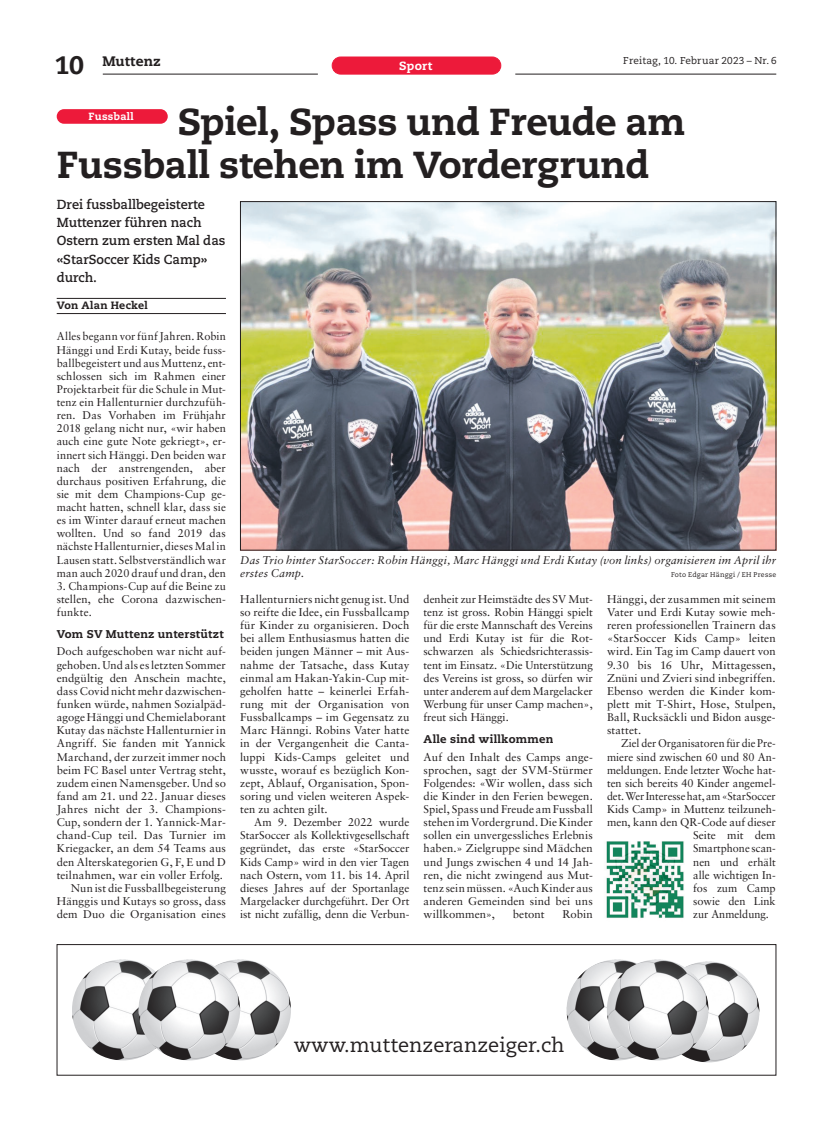
<style>
.page{position:relative;width:833px;height:1134px;background:#fff}
.page>*{position:absolute;margin:0;border:0;box-sizing:border-box;transform-origin:0 0}
.t1{font:800 37.5px/42.5px "Caecilia";letter-spacing:-.015em;color:#231f20}
.t2{font:20px "Caecilia LT Pro 55 Roman";color:#231f20}
.t3{font:800 13.75px "Caecilia";letter-spacing:.01em;color:#231f20}
.t4{font:700 13.12px/18.1px "Caecilia";color:#231f20}
.t5{font:800 11.88px "Caecilia";letter-spacing:.015em;color:#fff}
.t6{font:11.25px/13.1px "Sabon";letter-spacing:.005em;color:#231f20;text-align:justify}
.t7{font:italic 11.25px/13.1px "Sabon";letter-spacing:.02em;color:#231f20}
.t8{font:11.25px "Sabon";letter-spacing:.005em;color:#231f20;scale:.95 1}
.t9{font:800 11.25px "Caecilia";letter-spacing:.02em;color:#231f20}
.t10{font:11.25px "Sabon";letter-spacing:.005em;color:#231f20;scale:.96 1}
.t11{font:800 10.62px "Caecilia";letter-spacing:.02em;color:#231f20}
.t12{font:800 10.38px "Caecilia";letter-spacing:.03em;color:#fff}
.t13{font:10px "Caecilia";letter-spacing:.015em;color:#231f20}
.t14{font:6.88px "Caecilia";letter-spacing:.04em;color:#231f20}
.s1{font-size:25.25px}
</style>
<div class="page">
<hr style="left:57px;top:298px;width:169px;height:1px;background:#231f20">
<hr style="left:57px;top:313px;width:169px;height:1px;background:#231f20">
<div style="left:57px;top:109px;width:111px;height:15px;background:#ed1a3a;border-radius:7px"></div>
<img style="left:242px;top:203px;width:532px;height:345px">
<img style="left:606px;top:841px;width:78px;height:77px">
<div style="left:57px;top:944px;width:719px;height:131px;border:1px solid #231f20"></div>
<img style="left:657px;top:961px;width:102px;height:101px;border-radius:51px">
<img style="left:566px;top:959px;width:102px;height:101px;border-radius:51px">
<img style="left:189px;top:959px;width:102px;height:101px;border-radius:51px">
<img style="left:72px;top:959px;width:102px;height:101px;border-radius:51px">
<img style="left:607px;top:959px;width:101px;height:101px;border-radius:51px">
<img style="left:138px;top:959px;width:102px;height:101px;border-radius:51px">
<hr style="left:103px;top:74px;width:215px;height:1px;background:#231f20">
<hr style="left:515px;top:74px;width:261px;height:1px;background:#231f20">
<div style="left:332px;top:57px;width:169px;height:17px;background:#ed1a3a;border-radius:9px"></div>
<div style="left:332px;top:57px;width:169px;height:17px;border:1px solid #ed1a3a;border-radius:9px"></div>
<p class="t3" style="left:55px;top:53px;width:107px"><span class="s1">10</span> Muttenz</p>
<p class="t13" style="left:623px;top:54px;width:155px">Freitag, 10. Februar 2023 – Nr. 6</p>
<p class="t5" style="left:399px;top:58px;width:34px">Sport</p>
<h1 class="t1" style="left:57px;top:101px;width:630px;text-indent:121px">Spiel, Spass und Freude am<br>Fussball stehen im Vordergrund</h1>
<p class="t4" style="left:57px;top:196px;width:170px">Drei fussballbegeisterte<br>Muttenzer führen nach<br>Ostern zum ersten Mal das «StarSoccer Kids Camp» durch.</p>
<p class="t11" style="left:57px;top:299px;width:93px">Von Alan Heckel</p>
<p class="t6" style="left:57px;top:330px;width:171px">Alles begann vor fünf Jahren. Robin Hänggi und Erdi Kutay, beide fuss&shy;ballbegeistert und aus Muttenz, ent&shy;schlossen sich im Rahmen einer Projektarbeit für die Schule in Mut&shy;tenz ein Hallenturnier durchzufüh&shy;ren. Das Vorhaben im Frühjahr 2018 gelang nicht nur, «wir haben auch eine gute Note gekriegt», er&shy;innert sich Hänggi. Den beiden war nach der anstrengenden, aber durchaus positiven Erfahrung, die sie mit dem Champions-Cup ge&shy;macht hatten, schnell klar, dass sie es im Winter darauf erneut machen wollten. Und so fand 2019 das nächste Hallenturnier, dieses Mal in Lausen statt. Selbstverständlich war man auch 2020 drauf und dran, den</p>
<p class="t6" style="left:57px;top:579px;width:171px">3. Champions-Cup auf die Beine zu stellen, ehe Corona dazwischen&shy;funkte.</p>
<p class="t9" style="left:57px;top:627px;width:168px">Vom SV Muttenz unterstützt</p>
<p class="t6" style="left:57px;top:645px;width:171px;text-align:right">Doch aufgeschoben war nicht auf&shy;gehoben. Und als es letzten Sommer endgültig den Anschein machte, dass Covid nicht mehr dazwischen&shy;funken würde, nahmen Sozialpäd&shy;agoge Hänggi und Chemielaborant<br>Kutay das nächste Hallenturnier in<br>Angriff. Sie fanden mit Yannick<br>Marchand, der zurzeit immer noch beim FC Basel unter Vertrag steht, zudem einen Namensgeber. Und so fand am 21. und 22. Januar dieses<br>Jahres nicht der 3. Champions-<br>Cup, sondern der 1. Yannick-Mar&shy;chand-Cup teil. Das Turnier im<br>Kriegacker, an dem 54 Teams aus den Alterskategorien G, F, E und D teilnahmen, war ein voller Erfolg.<br>Nun ist die Fussballbegeisterung<br>Hänggis und Kutays so gross, dass dem Duo die Organisation eines</p>
<p class="t12" style="left:89px;top:110px;width:47px">Fussball</p>
<p class="t7" style="left:240px;top:553px;width:537px">Das Trio hinter StarSoccer: Robin Hänggi, Marc Hänggi und Erdi Kutay (von links) organisieren im April ihr erstes Camp.</p>
<p class="t14" style="left:671px;top:570px;width:107px">Foto Edgar Hänggi / EH Presse</p>
<p class="t6" style="left:240px;top:592px;width:171px">Hallenturniers nicht genug ist. Und so reifte die Idee, ein Fussballcamp für Kinder zu organisieren. Doch bei allem Enthusiasmus hatten die beiden jungen Männer – mit Aus&shy;nahme der Tatsache, dass Kutay einmal am Hakan-Yakin-Cup mit&shy;geholfen hatte – keinerlei Erfah&shy;rung mit der Organisation von Fussballcamps – im Gegensatz zu Marc Hänngi. Robins Vater hatte in der Vergangenheit die Canta&shy;luppi Kids-Camps geleitet und wusste, worauf es bezüglich Kon&shy;zept, Ablauf, Organisation, Spon&shy;soring und vielen weiteren Aspek&shy;ten zu achten gilt.</p>
<p class="t6" style="left:240px;top:815px;width:171px;text-indent:14px">Am 9. Dezember 2022 wurde StarSoccer als Kollektivgesellschaft gegründet, das erste «StarSoccer Kids Camp» wird in den vier Tagen nach Ostern, vom 11. bis 14. April dieses Jahres auf der Sportanlage Margelacker durchgeführt. Der Ort ist nicht zufällig, denn die Verbun-</p>
<p class="t6" style="left:423px;top:592px;width:171px">denheit zur Heimstädte des SV Mut&shy;tenz ist gross. Robin Hänggi spielt für die erste Mannschaft des Vereins und Erdi Kutay ist für die Rot&shy;schwarzen als Schiedsrichterassis&shy;tent im Einsatz. «Die Unterstützung des Vereins ist gross, so dürfen wir unter anderem auf dem Margelacker Werbung für unser Camp machen», freut sich Hänggi.</p>
<p class="t9" style="left:423px;top:732px;width:131px">Alle sind willkommen</p>
<p class="t6" style="left:423px;top:750px;width:171px">Auf den Inhalt des Camps ange&shy;sprochen, sagt der SVM-Stürmer Folgendes: «Wir wollen, dass sich die Kinder in den Ferien bewegen.<br>Spiel, Spass und Freude am Fussball stehen im Vordergrund. Die Kinder sollen ein unvergessliches Erlebnis haben.» Zielgruppe sind Mädchen und Jungs zwischen 4 und 14 Jah&shy;ren, die nicht zwingend aus Mut&shy;tenz sein müssen. «Auch Kinder aus anderen Gemeinden sind bei uns willkommen»,</p>
<p class="t6" style="left:607px;top:592px;width:170px">Hänggi, der zusammen mit seinem Vater und Erdi Kutay sowie meh&shy;reren professionellen Trainern das «StarSoccer Kids Camp» leiten wird. Ein Tag im Camp dauert von 9.30 bis 16 Uhr, Mittagessen, Znüni und Zvieri sind inbegriffen.<br>Ebenso werden die Kinder kom&shy;plett mit T-Shirt, Hose, Stulpen, Ball, Rucksäckli und Bidon ausge&shy;stattet.</p>
<p class="t8" style="left:621px;top:737px;width:164px">Ziel der Organisatoren für die Pre-</p>
<p class="t6" style="left:607px;top:750px;width:170px">miere sind zwischen 60 und 80 An-</p>
<p class="t6" style="left:607px;top:763px;width:170px">meldungen. Ende letzter Woche hat-</p>
<p class="t6" style="left:607px;top:776px;width:170px">ten sich bereits 40 Kinder angemel-</p>
<p class="t8" style="left:607px;top:789px;width:179px">det. Wer Interesse hat, am «StarSoccer</p>
<p class="t6" style="left:607px;top:802px;width:170px">Kids Camp» in Muttenz teilzuneh-</p>
<p class="t6" style="left:607px;top:815px;width:170px">men, kann den QR-Code auf dieser</p>
<p class="t6" style="left:693px;top:829px;width:84px">Seite mit dem</p>
<p class="t10" style="left:693px;top:842px;width:87px">Smartphone scan-</p>
<p class="t6" style="left:693px;top:855px;width:84px">nen und erhält</p>
<p class="t6" style="left:693px;top:868px;width:84px">alle wichtigen In-</p>
<p class="t6" style="left:693px;top:881px;width:84px">fos zum Camp</p>
<p class="t6" style="left:693px;top:894px;width:84px">sowie den Link</p>
<p class="t6" style="left:693px;top:907px;width:77px">zur Anmeldung.</p>
<p class="t6" style="left:512px;top:907px;width:33px">betont</p>
<p class="t6" style="left:562px;top:907px;width:32px">Robin</p>
<h2 class="t2" style="left:294px;top:1031px;width:272px">www.muttenzeranzeiger.ch</h2>
</div>
